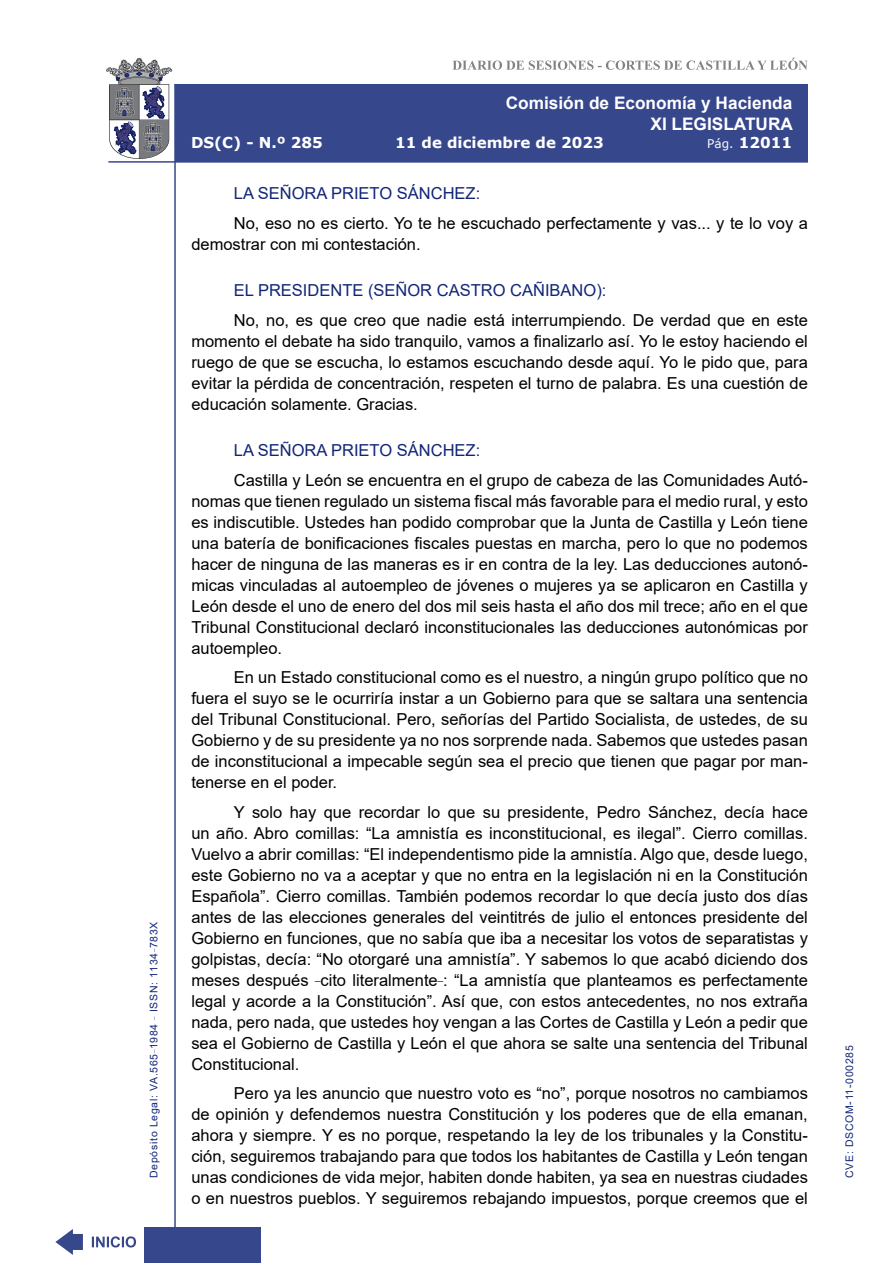
<style>
.page{position:relative;width:893px;height:1263px;background:#fff}
.page>*{position:absolute;margin:0;border:0;box-sizing:border-box;transform-origin:0 0}
.t1{font:700 17.25px/20.7px "Arial";color:#fff;text-align:right}
.t2{font:16.5px/21px "Arial";color:#000;text-align:justify}
.Orador{font:16.5px "Arial";color:#122678}
.t3{font:700 15px "Verdana";color:#fff}
.t4{font:10.5px "Arial";letter-spacing:.065em;color:#122678}
.s1{font-weight:400;font-size:12px}
</style>
<div class="page">
<svg style="left:452px;top:58px;width:356px;height:12px"></svg>
<hr style="left:174px;top:84px;width:2px;height:1179px;background:#36478c">
<div style="left:144px;top:1227px;width:117px;height:36px;background:#36478c"></div>
<div style="left:175px;top:84px;width:633px;height:78px;background:#36478c"></div>
<hr style="left:108px;top:161px;width:700px;height:2px;background:#36478c">
<svg style="left:92px;top:1236px;width:44px;height:11px"></svg>
<svg style="left:55px;top:1229px;width:28px;height:26px"></svg>
<svg style="left:106px;top:58px;width:66px;height:101px"></svg>
<p class="t4" style="left:146px;top:1178px;width:258px;rotate:-90deg">Depósito Legal: VA.565<sup>_</sup>1984 <sup>_</sup> ISSN: 1134<sup>_</sup>783X</p>
<p class="t1" style="left:506px;top:93px;width:289px">Comisión de Economía y Hacienda<br>XI LEGISLATURA</p>
<p class="t3" style="left:191px;top:132px;width:133px">DS(C) - N.º 285</p>
<p class="t3" style="left:395px;top:132px;width:210px">11 de diciembre de 2023</p>
<p class="t3" style="left:707px;top:132px;width:86px"><span class="s1">Pág.</span> 12011</p>
<p class="Orador" style="left:234px;top:182px;width:248px">LA SEÑORA PRIETO SÁNCHEZ:</p>
<p class="t2" style="left:191px;top:212px;width:618px;text-indent:43px">No, eso no es cierto. Yo te he escuchado perfectamente y vas... y te lo voy a demostrar con mi contestación.</p>
<p class="Orador" style="left:234px;top:279px;width:374px">EL PRESIDENTE (SEÑOR CASTRO CAÑIBANO):</p>
<p class="t2" style="left:191px;top:309px;width:618px;text-indent:43px">No, no, es que creo que nadie está interrumpiendo. De verdad que en este momento el debate ha sido tranquilo, vamos a finalizarlo así. Yo le estoy haciendo el ruego de que se escucha, lo estamos escuchando desde aquí. Yo le pido que, para evitar la pérdida de concentración, respeten el turno de palabra. Es una cuestión de educación solamente. Gracias.</p>
<p class="Orador" style="left:234px;top:439px;width:248px">LA SEÑORA PRIETO SÁNCHEZ:</p>
<p class="t2" style="left:191px;top:469px;width:618px;text-indent:43px">Castilla y León se encuentra en el grupo de cabeza de las Comunidades Autó&shy;nomas que tienen regulado un sistema fiscal más favorable para el medio rural, y esto es indiscutible. Ustedes han podido comprobar que la Junta de Castilla y León tiene una batería de bonificaciones fiscales puestas en marcha, pero lo que no podemos hacer de ninguna de las maneras es ir en contra de la ley. Las deducciones autonó&shy;micas vinculadas al autoempleo de jóvenes o mujeres ya se aplicaron en Castilla y León desde el uno de enero del dos mil seis hasta el año dos mil trece; año en el que Tribunal Constitucional declaró inconstitucionales las deducciones autonómicas por autoempleo.</p>
<p class="t2" style="left:191px;top:667px;width:618px;text-indent:43px">En un Estado constitucional como es el nuestro, a ningún grupo político que no fuera el suyo se le ocurriría instar a un Gobierno para que se saltara una sentencia del Tribunal Constitucional. Pero, señorías del Partido Socialista, de ustedes, de su Gobierno y de su presidente ya no nos sorprende nada. Sabemos que ustedes pasan de inconstitucional a impecable según sea el precio que tienen que pagar por man&shy;tenerse en el poder.</p>
<p class="t2" style="left:191px;top:801px;width:618px;text-indent:43px">Y solo hay que recordar lo que su presidente, Pedro Sánchez, decía hace un año. Abro comillas: “La amnistía es inconstitucional, es ilegal”. Cierro comillas.<br>Vuelvo a abrir comillas: “El independentismo pide la amnistía. Algo que, desde luego, este Gobierno no va a aceptar y que no entra en la legislación ni en la Constitución Española”. Cierro comillas. También podemos recordar lo que decía justo dos días antes de las elecciones generales del veintitrés de julio el entonces presidente del Gobierno en funciones, que no sabía que iba a necesitar los votos de separatistas y golpistas, decía: “No otorgaré una amnistía”. Y sabemos lo que acabó diciendo dos meses después <sup>_</sup>cito literalmente<sup>_</sup>: “La amnistía que planteamos es perfectamente legal y acorde a la Constitución”. Así que, con estos antecedentes, no nos extraña nada, pero nada, que ustedes hoy vengan a las Cortes de Castilla y León a pedir que sea el Gobierno de Castilla y León el que ahora se salte una sentencia del Tribunal Constitucional.</p>
<p class="t2" style="left:191px;top:1083px;width:618px;text-indent:43px">Pero ya les anuncio que nuestro voto es “no”, porque nosotros no cambiamos de opinión y defendemos nuestra Constitución y los poderes que de ella emanan, ahora y siempre. Y es no porque, respetando la ley de los tribunales y la Constitu&shy;ción, seguiremos trabajando para que todos los habitantes de Castilla y León tengan unas condiciones de vida mejor, habiten donde habiten, ya sea en nuestras ciudades o en nuestros pueblos. Y seguiremos rebajando impuestos, porque creemos que el</p>
<p class="t4" style="left:842px;top:1178px;width:134px;rotate:-90deg">CVE: DSCOM-11-000285</p>
</div>
